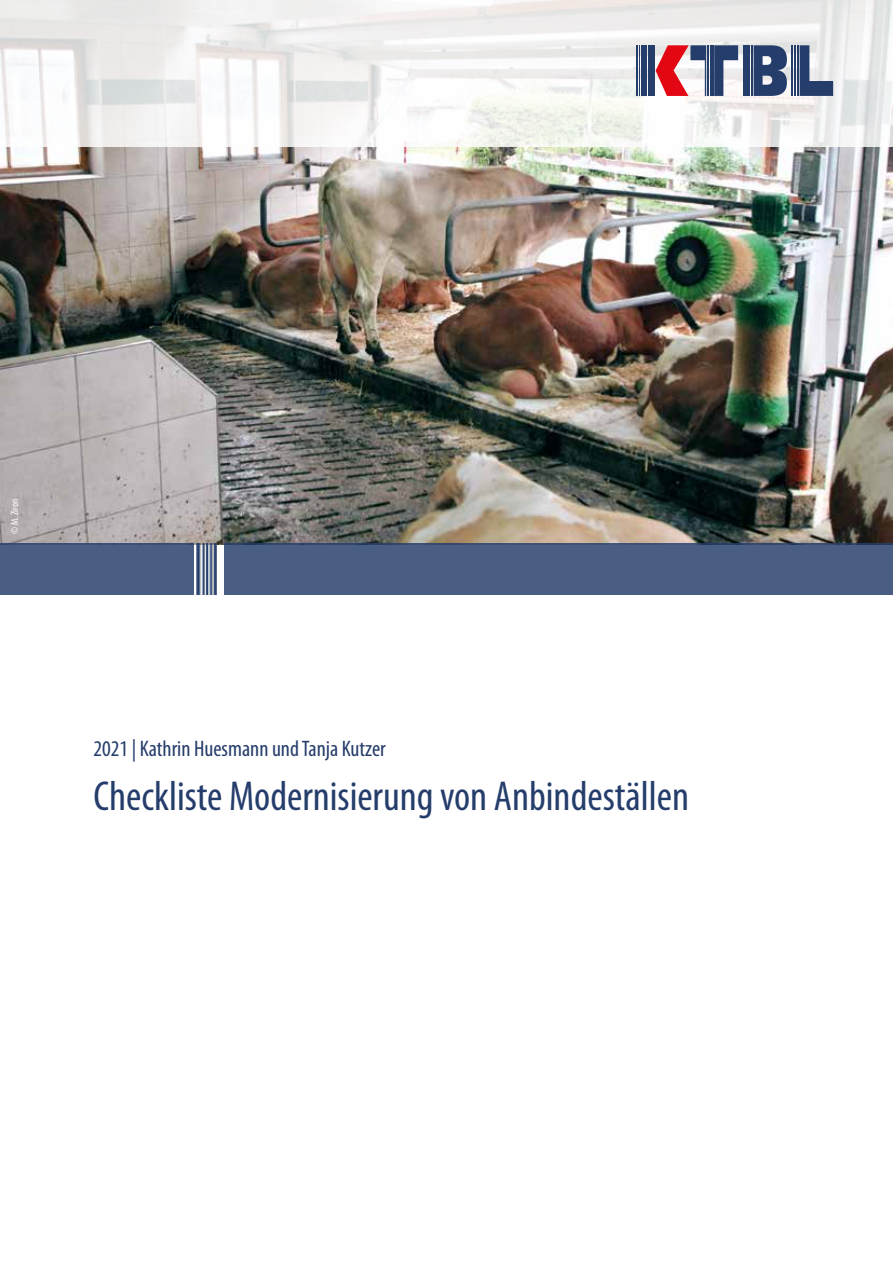
<style>
.page{position:relative;width:893px;height:1263px;background:#fff}
.page>*{position:absolute;margin:0;border:0;box-sizing:border-box;transform-origin:0 0}
.t1{font:condensed 42px "Myriad Pro";color:#253d6b}
.t2{font:condensed 22.5px "Myriad Pro";color:#253d6b}
.t3{font:condensed 10.5px "Myriad Pro";color:#fff}
</style>
<div class="page">
<img style="left:0;top:147px;width:893px;height:397px">
<svg style="left:0;top:0;width:893px;height:147px"></svg>
<svg style="left:656px;top:45px;width:50px;height:51px"></svg>
<hr style="left:707px;top:45px;width:2px;height:51px;background:#253d6b">
<hr style="left:710px;top:45px;width:1px;height:51px;background:#253d6b">
<hr style="left:712px;top:45px;width:1px;height:51px;background:#253d6b">
<svg style="left:714px;top:45px;width:24px;height:51px"></svg>
<hr style="left:791px;top:45px;width:1px;height:51px;background:#253d6b">
<hr style="left:794px;top:45px;width:2px;height:51px;background:#253d6b">
<hr style="left:797px;top:45px;width:1px;height:51px;background:#253d6b">
<svg style="left:800px;top:45px;width:33px;height:51px"></svg>
<hr style="left:743px;top:45px;width:2px;height:51px;background:#253d6b">
<hr style="left:747px;top:45px;width:1px;height:51px;background:#253d6b">
<svg style="left:754px;top:45px;width:33px;height:51px"></svg>
<hr style="left:749px;top:45px;width:1px;height:51px;background:#253d6b">
<hr style="left:751px;top:45px;width:1px;height:51px;background:#253d6b">
<hr style="left:636px;top:45px;width:2px;height:51px;background:#253d6b">
<hr style="left:639px;top:45px;width:1px;height:51px;background:#253d6b">
<hr style="left:641px;top:45px;width:1px;height:51px;background:#253d6b">
<hr style="left:643px;top:45px;width:1px;height:51px;background:#253d6b">
<hr style="left:645px;top:45px;width:2px;height:51px;background:#253d6b">
<div style="left:648px;top:45px;width:7px;height:51px;background:#253d6b"></div>
<div style="left:225px;top:543px;width:668px;height:51px;background:#4a5e84"></div>
<div style="left:0;top:543px;width:193px;height:51px;background:#4a5e84"></div>
<img style="left:196px;top:543px;width:20px;height:51px">
<p class="t3" style="left:9px;top:534px;width:37px;rotate:-90deg">© M. Ziron</p>
<p class="t2" style="left:94px;top:736px;width:294px">2021 | Kathrin Huesmann und Tanja Kutzer</p>
<p class="t1" style="left:94px;top:773px;width:597px">Checkliste Modernisierung von Anbindeställen</p>
</div>
